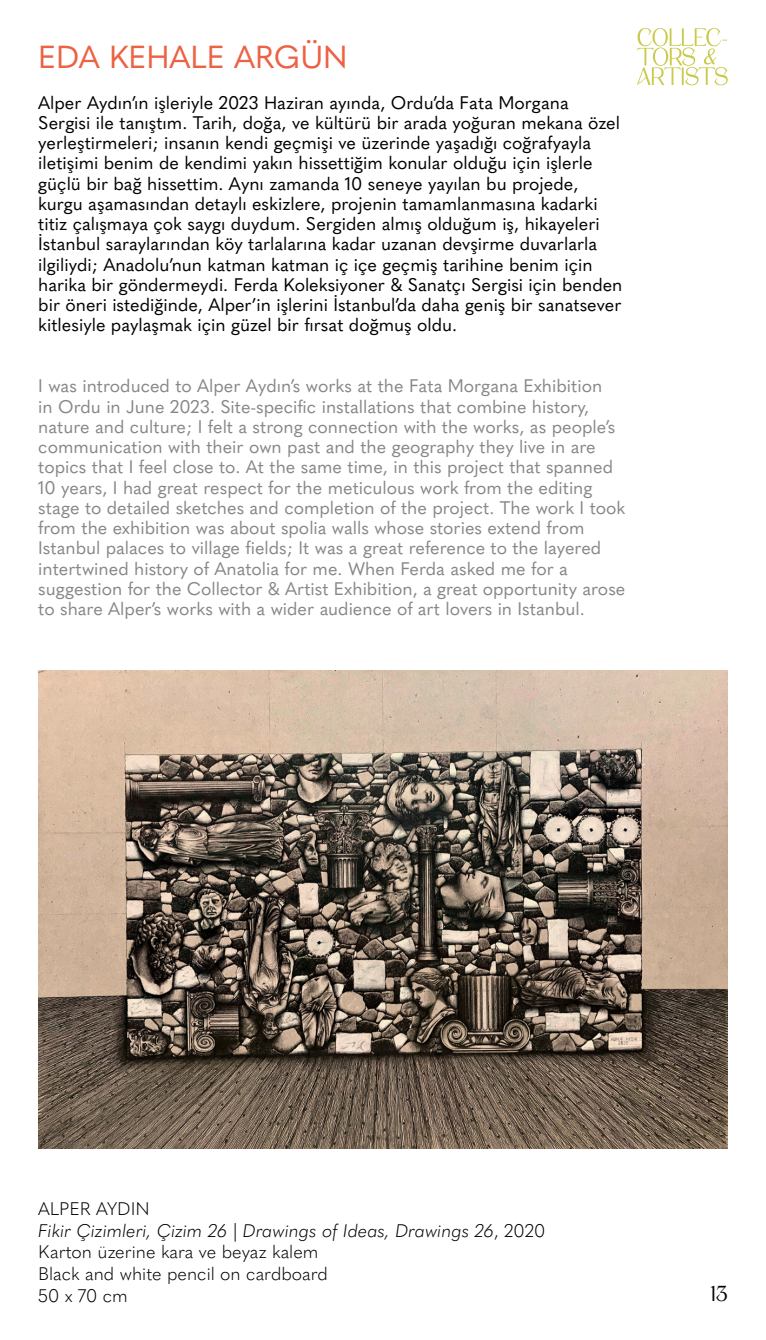
<style>
.page{position:relative;width:766px;height:1340px;background:#fff}
.page>*{position:absolute;margin:0;border:0;box-sizing:border-box;transform-origin:0 0}
.t1{font:31.5px "Quasimoda";color:#ec6242}
.t2{font:24.75px "Stigma Serif Display";color:#000}
.t3{font:18px/20.2px "Quasimoda";color:#000}
.t4{font:18px/20.2px "Quasimoda";color:#878787}
.t5{font:300 18px "Quasimoda";color:#000}
.t6{font:italic 300 18px "Quasimoda";color:#000}
.s1{font-style:normal}
</style>
<div class="page">
<img style="left:38px;top:671px;width:689px;height:477px">
<svg style="left:637px;top:28px;width:90px;height:57px"></svg>
<p class="t1" style="left:38px;top:33px;width:311px">EDA KEHALE ARGÜN</p>
<p class="t3" style="left:38px;top:91px;width:585px">Alper Aydın’ın işleriyle 2023 Haziran ayında, Ordu’da Fata Morgana Sergisi ile tanıştım. Tarih, doğa, ve kültürü bir arada yoğuran mekana özel yerleştirmeleri; insanın kendi geçmişi ve üzerinde yaşadığı coğrafyayla iletişimi benim de kendimi yakın hissettiğim konular olduğu için işlerle güçlü bir bağ hissettim. Aynı zamanda 10 seneye yayılan bu projede, kurgu aşamasından detaylı eskizlere, projenin tamamlanmasına kadarki titiz çalışmaya çok saygı duydum. Sergiden almış olduğum iş, hikayeleri İstanbul saraylarından köy tarlalarına kadar uzanan devşirme duvarlarla ilgiliydi; Anadolu’nun katman katman iç içe geçmiş tarihine benim için harika bir göndermeydi. Ferda Koleksiyoner &amp; Sanatçı Sergisi için benden bir öneri istediğinde, Alper’in işlerini İstanbul’da daha geniş bir sanatsever kitlesiyle paylaşmak için güzel bir fırsat doğmuş oldu.</p>
<p class="t4" style="left:38px;top:374px;width:588px">I was introduced to Alper Aydın’s works at the Fata Morgana Exhibition<br>in Ordu in June 2023. Site-specific installations that combine history, nature and culture; I felt a strong connection with the works, as people’s communication with their own past and the geography they live in are topics that I feel close to. At the same time, in this project that spanned 10 years, I had great respect for the meticulous work from the editing stage to detailed sketches and completion of the project. The work I took from the exhibition was about spolia walls whose stories extend from Istanbul palaces to village fields; It was a great reference to the layered intertwined history of Anatolia for me. When Ferda asked me for a suggestion for the Collector &amp; Artist Exhibition, a great opportunity arose to share Alper’s works with a wider audience of art lovers in Istanbul.</p>
<p class="t5" style="left:38px;top:1195px;width:113px">ALPER AYDIN</p>
<p class="t6" style="left:38px;top:1216px;width:508px">Fikir Çizimleri, Çizim 26 | Drawings of Ideas, Drawings 26<span class="s1">, 2020</span></p>
<p class="t5" style="left:38px;top:1238px;width:281px">Karton üzerine kara ve beyaz kalem</p>
<p class="t5" style="left:38px;top:1259px;width:291px">Black and white pencil on cardboard</p>
<p class="t5" style="left:38px;top:1281px;width:91px">50 x 70 cm</p>
<h2 class="t2" style="left:710px;top:1281px;width:19px">13</h2>
</div>
